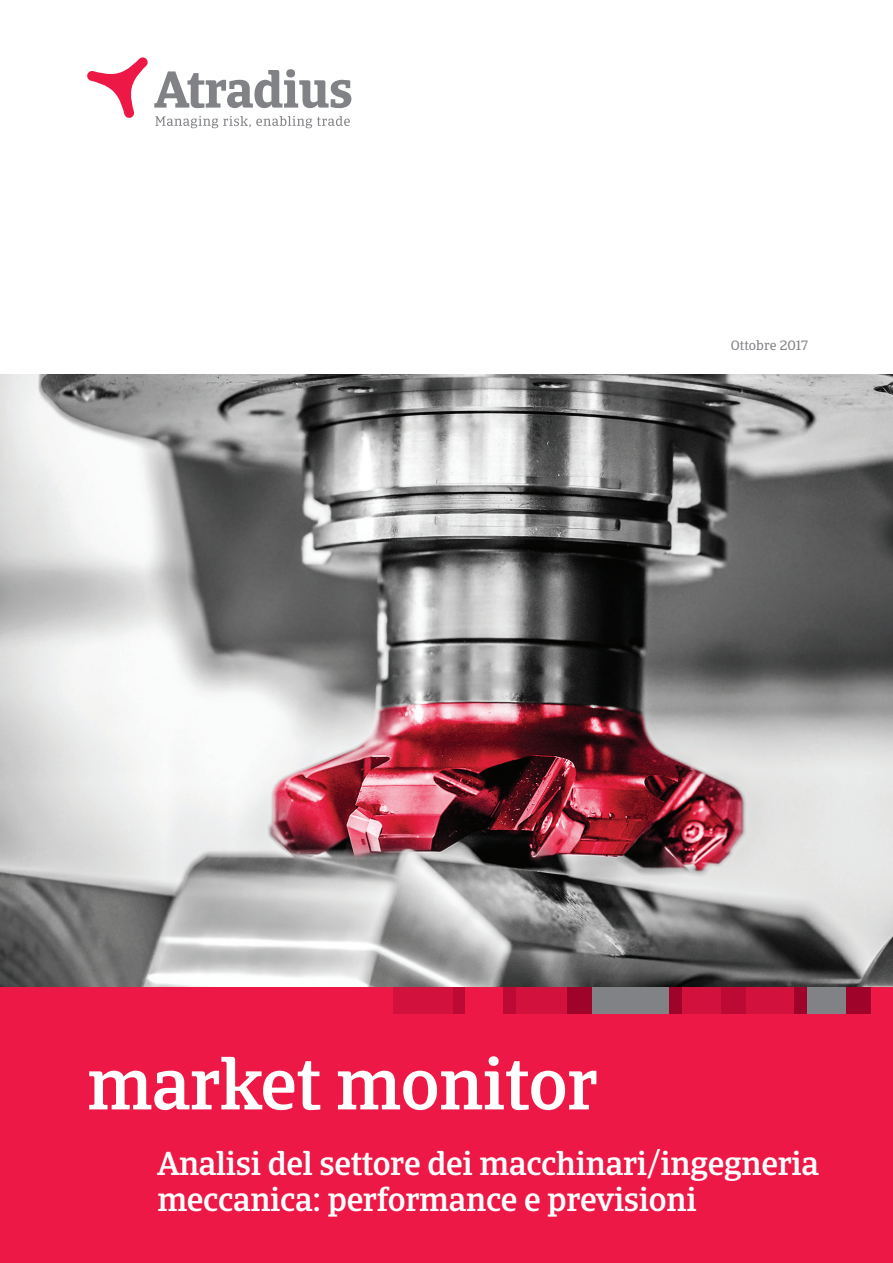
<style>
.page{position:relative;width:893px;height:1263px;background:#fff}
.page>*{position:absolute;margin:0;border:0;box-sizing:border-box;transform-origin:0 0}
.t1{font:500 72px "Catalana";letter-spacing:-.01em;color:#fff}
.t2{font:500 33px/36px "Catalana";letter-spacing:-.01em;color:#fff}
.t3{font:13.5px "Catalana";color:#808285}
</style>
<div class="page">
<div style="left:0;top:954px;width:893px;height:309px;background:#ed1845"></div>
<div style="left:452px;top:954px;width:13px;height:60px;background:#bc0a35"></div>
<div style="left:393px;top:954px;width:59px;height:60px;background:#d2113d"></div>
<div style="left:516px;top:954px;width:51px;height:60px;background:#d2113d"></div>
<div style="left:746px;top:954px;width:49px;height:60px;background:#d2113d"></div>
<div style="left:567px;top:954px;width:26px;height:60px;background:#a0032a"></div>
<div style="left:720px;top:954px;width:26px;height:60px;background:#bc0a35"></div>
<div style="left:846px;top:954px;width:25px;height:60px;background:#a0032a"></div>
<div style="left:503px;top:954px;width:13px;height:60px;background:#bc0a35"></div>
<div style="left:593px;top:954px;width:76px;height:60px;background:#808285"></div>
<div style="left:669px;top:954px;width:13px;height:60px;background:#a0032a"></div>
<div style="left:682px;top:954px;width:38px;height:60px;background:#d2113d"></div>
<div style="left:807px;top:954px;width:39px;height:60px;background:#808285"></div>
<div style="left:795px;top:954px;width:12px;height:60px;background:#a0032a"></div>
<svg style="left:154px;top:69px;width:197px;height:39px"></svg>
<svg style="left:87px;top:57px;width:61px;height:61px"></svg>
<svg style="left:155px;top:116px;width:195px;height:12px"></svg>
<img style="left:0;top:374px;width:893px;height:613px">
<p class="t3" style="left:731px;top:338px;width:78px">Ottobre 2017</p>
<h1 class="t1" style="left:87px;top:1041px;width:512px">market monitor</h1>
<p class="t2" style="left:157px;top:1146px;width:663px">Analisi del settore dei macchinari/ingegneria meccanica: performance e previsioni</p>
</div>
